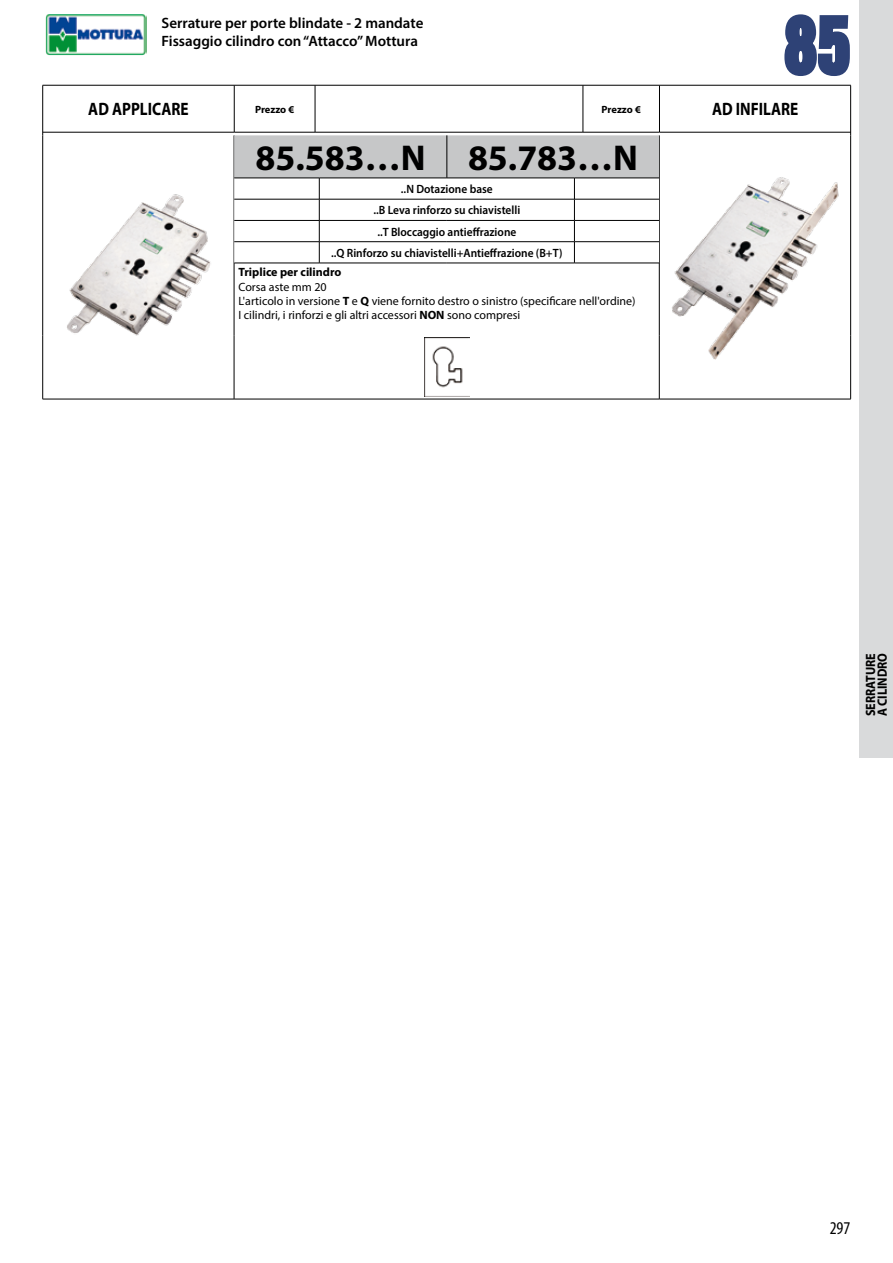
<style>
.page{position:relative;width:893px;height:1263px;background:#fff}
.page>*{position:absolute;margin:0;border:0;box-sizing:border-box;transform-origin:0 0}
.t1{font:75px "Trade Gothic Bold Cond Twenty";color:#2e4276}
.t2{font:700 36px "Myriad Pro";color:#000}
.t3{font:700 18px "Myriad Pro";color:#000;scale:.85 1}
.t4{font:condensed 18px "Myriad Pro";color:#000}
.t5{font:600 15px/18px "Myriad Pro";color:#000}
.t6{font:700 13.5px/11.7px "Myriad Pro";color:#000;scale:.9 1}
.t7{font:12px/14.4px "Myriad Pro";color:#000}
.t8{font:600 12px/21.3px "Myriad Pro";color:#000;text-align:center;scale:.95 1}
.t9{font:700 12px "Myriad Pro";color:#000}
.t10{font:700 10.5px "Myriad Pro";letter-spacing:-.005em;color:#000}
.s1{font-weight:700}
</style>
<div class="page">
<img style="left:45px;top:14px;width:101px;height:41px">
<svg style="left:784px;top:14px;width:66px;height:62px"></svg>
<div style="left:859px;top:0;width:34px;height:758px;background:#d9dadb"></div>
<hr style="left:234px;top:399px;width:425px;height:1px;background:#000">
<hr style="left:43px;top:85px;width:191px;height:1px;background:#000">
<hr style="left:42px;top:85px;width:1px;height:50px;background:#000">
<hr style="left:234px;top:85px;width:425px;height:1px;background:#000">
<hr style="left:659px;top:85px;width:192px;height:1px;background:#000">
<hr style="left:850px;top:85px;width:1px;height:50px;background:#000">
<hr style="left:659px;top:135px;width:1px;height:200px;background:#000">
<hr style="left:850px;top:135px;width:1px;height:200px;background:#000">
<hr style="left:659px;top:335px;width:1px;height:64px;background:#000">
<hr style="left:850px;top:335px;width:1px;height:64px;background:#000">
<hr style="left:659px;top:399px;width:192px;height:1px;background:#000">
<hr style="left:42px;top:135px;width:1px;height:200px;background:#000">
<hr style="left:234px;top:135px;width:1px;height:200px;background:#000">
<hr style="left:42px;top:335px;width:1px;height:64px;background:#000">
<hr style="left:234px;top:335px;width:1px;height:64px;background:#000">
<hr style="left:43px;top:399px;width:191px;height:1px;background:#000">
<hr style="left:234px;top:85px;width:1px;height:47px;background:#000">
<hr style="left:659px;top:85px;width:1px;height:47px;background:#000">
<hr style="left:315px;top:85px;width:1px;height:47px;background:#000">
<hr style="left:583px;top:85px;width:1px;height:47px;background:#000">
<hr style="left:43px;top:132px;width:191px;height:1px;background:#000">
<hr style="left:234px;top:132px;width:81px;height:1px;background:#000">
<hr style="left:315px;top:132px;width:268px;height:1px;background:#000">
<hr style="left:583px;top:132px;width:76px;height:1px;background:#000">
<hr style="left:659px;top:132px;width:192px;height:1px;background:#000">
<img style="left:67px;top:194px;width:144px;height:142px">
<svg style="left:234px;top:135px;width:425px;height:128px"></svg>
<hr style="left:234px;top:263px;width:85px;height:1px;background:#000">
<hr style="left:319px;top:263px;width:128px;height:1px;background:#000">
<hr style="left:447px;top:263px;width:127px;height:1px;background:#000">
<hr style="left:574px;top:263px;width:85px;height:1px;background:#000">
<img style="left:672px;top:177px;width:167px;height:183px">
<img style="left:424px;top:337px;width:45px;height:60px">
<p class="t5" style="left:162px;top:14px;width:263px">Serrature per porte blindate - 2 mandate<br>Fissaggio cilindro con “Attacco” Mottura</p>
<h1 class="t1" style="left:784px;top:0;width:68px">85</h1>
<h3 class="t3" style="left:88px;top:98px;width:120px">AD APPLICARE</h3>
<p class="t10" style="left:255px;top:102px;width:41px">Prezzo €</p>
<p class="t10" style="left:602px;top:102px;width:41px">Prezzo €</p>
<h3 class="t3" style="left:712px;top:98px;width:103px">AD INFILARE</h3>
<h2 class="t2" style="left:255px;top:134px;width:384px">85.583…N 85.783…N</h2>
<p class="t8" style="left:331px;top:178px;width:245px">..N Dotazione base<br>..B Leva rinforzo su chiavistelli<br>..T Bloccaggio antieffrazione<br>..Q Rinforzo su chiavistelli+Antieffrazione (B+T)</p>
<p class="t9" style="left:238px;top:264px;width:104px">Triplice per cilindro</p>
<p class="t7" style="left:238px;top:279px;width:399px">Corsa aste mm 20<br>L'articolo in versione <span class="s1">T</span> e <span class="s1">Q</span> viene fornito destro o sinistro (specificare nell'ordine)<br>I cilindri, i rinforzi e gli altri accessori <span class="s1">NON</span> sono compresi</p>
<p class="t6" style="left:864px;top:716px;width:72px;rotate:-90deg">SERRATURE<br>A CILINDRO</p>
<h3 class="t4" style="left:830px;top:1217px;width:22px">297</h3>
</div>
